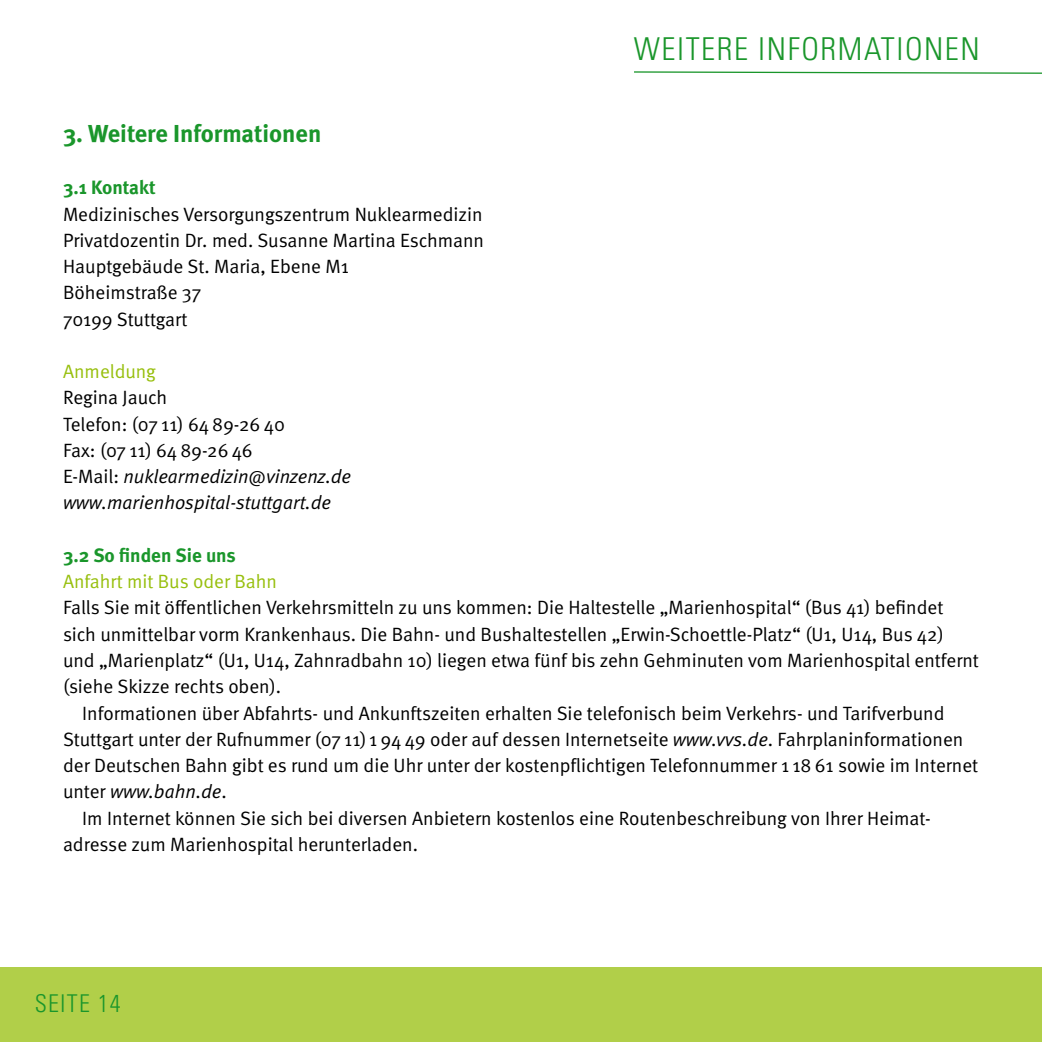
<style>
.page{position:relative;width:1042px;height:1042px;background:#fff}
.page>*{position:absolute;margin:0;border:0;box-sizing:border-box;transform-origin:0 0}
.t1{font:300 condensed 31.5px "Univers";color:#1a962b}
.t2{font:700 24.5px "Meta";color:#1a962b}
.t3{font:300 condensed 24.5px "Univers";letter-spacing:.05em;color:#1a962b}
.t4{font:19.25px/26.2px "Meta Normal";color:#000}
.t5{font:19.25px "Meta Normal";color:#97bf0d}
.t6{font:700 19.25px "Meta";color:#1a962b}
.t7{font:italic 19.25px "Meta Normal";color:#000}
.s1{font-style:italic}
.s2{font-style:normal}
</style>
<div class="page">
<div style="left:0;top:967px;width:1042px;height:75px;background:#b1cf49"></div>
<svg style="left:634px;top:71px;width:408px;height:3px"></svg>
<h1 class="t1" style="left:634px;top:30px;width:43px">WEITERE</h1>
<h1 class="t1" style="left:758px;top:30px;width:62px">IN FORMATIONEN</h1>
<p class="t2" style="left:63px;top:119px;width:260px">3. Weitere Informationen</p>
<p class="t6" style="left:63px;top:176px;width:94px">3.1 Kontakt</p>
<p class="t4" style="left:63px;top:200px;width:423px">Medizinisches Versorgungszentrum Nuklearmedizin Privatdozentin Dr. med. Susanne Martina Eschmann Hauptgebäude St. Maria, Ebene M1<br>Böheimstraße 37<br>70199 Stuttgart</p>
<p class="t5" style="left:63px;top:360px;width:94px">Anmeldung</p>
<p class="t4" style="left:63px;top:384px;width:290px">Regina Jauch<br>Telefon: (07 11) 64 89-26 40<br>Fax: (07 11) 64 89-26 46<br>E-Mail: <span class="s1">nuklearmedizin@vinzenz.de www.marienhospital-stuttgart.de</span></p>
<p class="t6" style="left:63px;top:544px;width:174px">3.2 So finden Sie uns</p>
<p class="t5" style="left:63px;top:570px;width:216px">Anfahrt mit Bus oder Bahn</p>
<p class="t4" style="left:63px;top:594px;width:882px">Falls Sie mit öffentlichen Verkehrsmitteln zu uns kommen: Die Haltestelle „Marienhospital“ (Bus 41) befindet</p>
<p class="t4" style="left:63px;top:621px;width:882px">sich unmittelbar vorm Krankenhaus. Die Bahn- und Bushaltestellen „Erwin-Schoettle-Platz“ (U1, U14, Bus 42)</p>
<p class="t4" style="left:63px;top:647px;width:917px">und „Marienplatz“ (U1, U14, Zahnradbahn 10) liegen etwa fünf bis zehn Gehminuten vom Marienhospital entfernt</p>
<p class="t4" style="left:63px;top:673px;width:220px">(siehe Skizze rechts oben).</p>
<p class="t4" style="left:82px;top:699px;width:864px">Informationen über Abfahrts- und Ankunftszeiten erhalten Sie telefonisch beim Verkehrs- und Tarifverbund</p>
<p class="t4" style="left:63px;top:726px;width:902px">Stuttgart unter der Rufnummer (07 11) 1 94 49 oder auf dessen Internetseite <span class="s1">www.vvs.de</span>. Fahrplaninformationen</p>
<p class="t4" style="left:63px;top:752px;width:916px">der Deutschen Bahn gibt es rund um die Uhr unter der kostenpflichtigen Telefonnummer 1 18 61 sowie im Internet</p>
<p class="t7" style="left:63px;top:780px;width:165px"><span class="s2">unter</span> www.bahn.de<span class="s2">.</span></p>
<p class="t4" style="left:82px;top:804px;width:848px">Im Internet können Sie sich bei diversen Anbietern kostenlos eine Routenbeschreibung von Ihrer Heimat-</p>
<p class="t4" style="left:63px;top:831px;width:356px">adresse zum Marienhospital herunterladen.</p>
<p class="t3" style="left:35px;top:988px;width:88px">SEITE 14</p>
</div>
